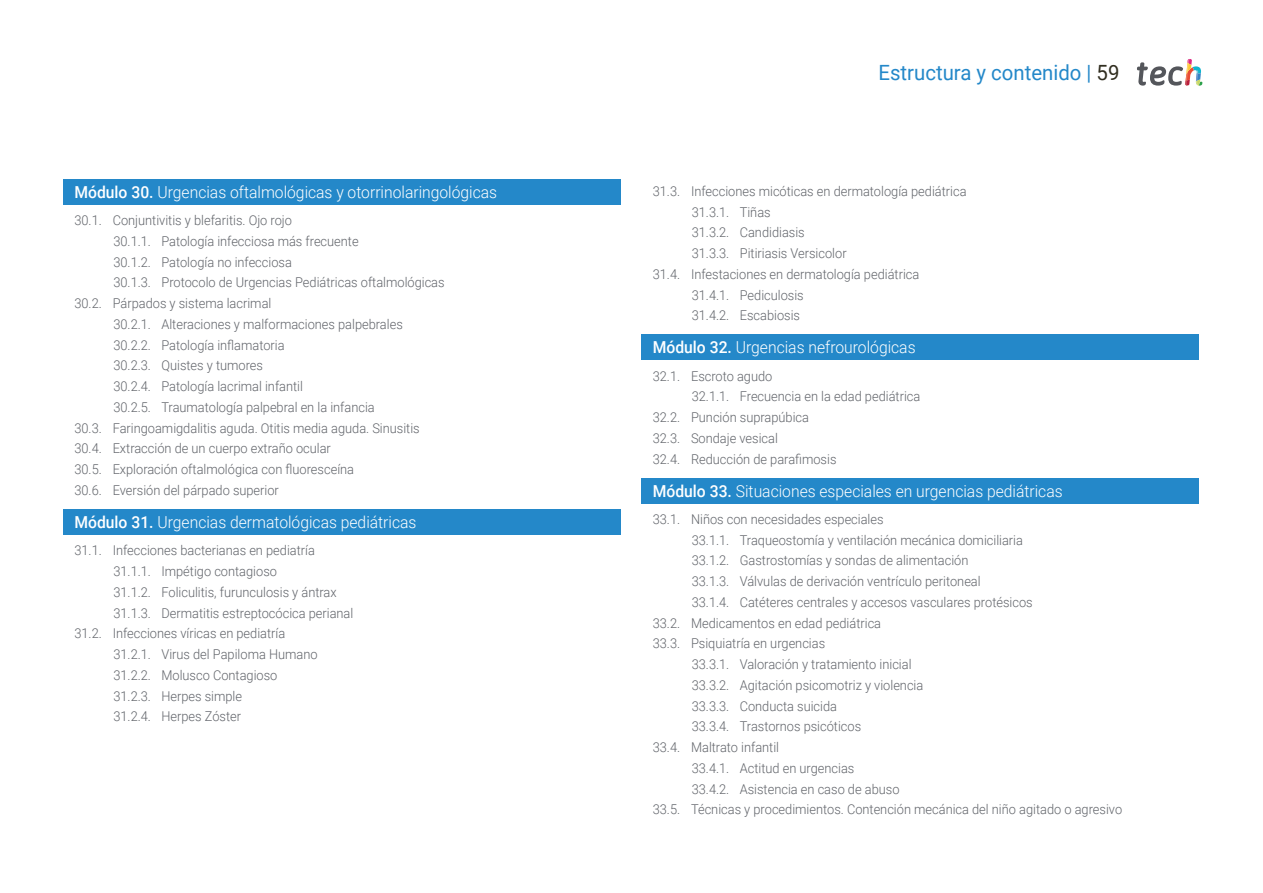
<style>
.page{position:relative;width:1263px;height:893px;background:#fff}
.page>*{position:absolute;margin:0;border:0;box-sizing:border-box;transform-origin:0 0}
.t1{font:21px "Roboto";color:#2488c9}
.t2{font:300 16.5px "Roboto";color:#fff;scale:.95 1}
.t3{font:300 13.5px "Roboto";color:#61646a;scale:.95 1}
.s1{font-weight:500}
.s2{color:#312e20}
</style>
<div class="page">
<svg style="left:1137px;top:59px;width:65px;height:27px"></svg>
<div style="left:63px;top:179px;width:558px;height:25px;background:#2488c9"></div>
<div style="left:63px;top:509px;width:558px;height:25px;background:#2488c9"></div>
<div style="left:642px;top:335px;width:557px;height:25px;background:#2488c9"></div>
<div style="left:642px;top:478px;width:557px;height:25px;background:#2488c9"></div>
<p class="t2" style="left:74px;top:181px;width:447px"><span class="s1">Módulo 30.</span> Urgencias oftalmológicas y otorrinolaringológicas</p>
<p class="t3" style="left:74px;top:211px;width:231px">30.1. Conjuntivitis y blefaritis. Ojo rojo</p>
<p class="t3" style="left:113px;top:232px;width:260px">30.1.1. Patología infecciosa más frecuente</p>
<p class="t3" style="left:113px;top:252px;width:189px">30.1.2. Patología no infecciosa</p>
<p class="t3" style="left:113px;top:273px;width:350px">30.1.3. Protocolo de Urgencias Pediátricas oftalmológicas</p>
<p class="t3" style="left:74px;top:294px;width:209px">30.2. Párpados y sistema lacrimal</p>
<p class="t3" style="left:113px;top:315px;width:306px">30.2.1. Alteraciones y malformaciones palpebrales</p>
<p class="t3" style="left:113px;top:335px;width:182px">30.2.2. Patología inflamatoria</p>
<p class="t3" style="left:113px;top:356px;width:159px">30.2.3. Quistes y tumores</p>
<p class="t3" style="left:113px;top:377px;width:201px">30.2.4. Patología lacrimal infantil</p>
<p class="t3" style="left:113px;top:398px;width:277px">30.2.5. Traumatología palpebral en la infancia</p>
<p class="t3" style="left:74px;top:418px;width:365px">30.3. Faringoamigdalitis aguda. Otitis media aguda. Sinusitis</p>
<p class="t3" style="left:74px;top:439px;width:271px">30.4. Extracción de un cuerpo extraño ocular</p>
<p class="t3" style="left:74px;top:460px;width:296px">30.5. Exploración oftalmológica con fluoresceína</p>
<p class="t3" style="left:74px;top:481px;width:217px">30.6. Eversión del párpado superior</p>
<p class="t2" style="left:74px;top:511px;width:362px"><span class="s1">Módulo 31.</span> Urgencias dermatológicas pediátricas</p>
<p class="t3" style="left:74px;top:541px;width:255px">31.1. Infecciones bacterianas en pediatría</p>
<p class="t3" style="left:113px;top:562px;width:174px">31.1.1. Impétigo contagioso</p>
<p class="t3" style="left:113px;top:582px;width:236px">31.1.2. Foliculitis, furunculosis y ántrax</p>
<p class="t3" style="left:113px;top:603px;width:254px">31.1.3. Dermatitis estreptocócica perianal</p>
<p class="t3" style="left:74px;top:624px;width:223px">31.2. Infecciones víricas en pediatría</p>
<p class="t3" style="left:113px;top:645px;width:216px">31.2.1. Virus del Papiloma Humano</p>
<p class="t3" style="left:113px;top:665px;width:174px">31.2.2. Molusco Contagioso</p>
<p class="t3" style="left:113px;top:686px;width:137px">31.2.3. Herpes simple</p>
<p class="t3" style="left:113px;top:707px;width:136px">31.2.4. Herpes Zóster</p>
<h1 class="t1" style="left:878px;top:57px;width:242px">Estructura y contenido | <span class="s2">59</span></h1>
<p class="t3" style="left:653px;top:182px;width:332px">31.3. Infecciones micóticas en dermatología pediátrica</p>
<p class="t3" style="left:692px;top:202px;width:85px">31.3.1. Tiñas</p>
<p class="t3" style="left:692px;top:223px;width:120px">31.3.2. Candidiasis</p>
<p class="t3" style="left:692px;top:244px;width:165px">31.3.3. Pitiriasis Versicolor</p>
<p class="t3" style="left:653px;top:265px;width:282px">31.4. Infestaciones en dermatología pediátrica</p>
<p class="t3" style="left:692px;top:285px;width:119px">31.4.1. Pediculosis</p>
<p class="t3" style="left:692px;top:306px;width:115px">31.4.2. Escabiosis</p>
<p class="t2" style="left:653px;top:336px;width:278px"><span class="s1">Módulo 32.</span> Urgencias nefrourológicas</p>
<p class="t3" style="left:653px;top:366px;width:127px">32.1. Escroto agudo</p>
<p class="t3" style="left:692px;top:387px;width:242px">32.1.1. Frecuencia en la edad pediátrica</p>
<p class="t3" style="left:653px;top:408px;width:166px">32.2. Punción suprapúbica</p>
<p class="t3" style="left:653px;top:429px;width:133px">32.3. Sondaje vesical</p>
<p class="t3" style="left:653px;top:449px;width:195px">32.4. Reducción de parafimosis</p>
<p class="t2" style="left:653px;top:479px;width:433px"><span class="s1">Módulo 33.</span> Situaciones especiales en urgencias pediátricas</p>
<p class="t3" style="left:653px;top:510px;width:245px">33.1. Niños con necesidades especiales</p>
<p class="t3" style="left:692px;top:530px;width:350px">33.1.1. Traqueostomía y ventilación mecánica domiciliaria</p>
<p class="t3" style="left:692px;top:551px;width:293px">33.1.2. Gastrostomías y sondas de alimentación</p>
<p class="t3" style="left:692px;top:572px;width:306px">33.1.3. Válvulas de derivación ventrículo peritoneal</p>
<p class="t3" style="left:692px;top:593px;width:360px">33.1.4. Catéteres centrales y accesos vasculares protésicos</p>
<p class="t3" style="left:653px;top:613px;width:242px">33.2. Medicamentos en edad pediátrica</p>
<p class="t3" style="left:653px;top:634px;width:183px">33.3. Psiquiatría en urgencias</p>
<p class="t3" style="left:692px;top:655px;width:233px">33.3.1. Valoración y tratamiento inicial</p>
<p class="t3" style="left:692px;top:676px;width:245px">33.3.2. Agitación psicomotriz y violencia</p>
<p class="t3" style="left:692px;top:696px;width:154px">33.3.3. Conducta suicida</p>
<p class="t3" style="left:692px;top:717px;width:180px">33.3.4. Trastornos psicóticos</p>
<p class="t3" style="left:653px;top:738px;width:135px">33.4. Maltrato infantil</p>
<p class="t3" style="left:692px;top:759px;width:173px">33.4.1. Actitud en urgencias</p>
<p class="t3" style="left:692px;top:779px;width:220px">33.4.2. Asistencia en caso de abuso</p>
<p class="t3" style="left:653px;top:800px;width:496px">33.5. Técnicas y procedimientos. Contención mecánica del niño agitado o agresivo</p>
</div>
